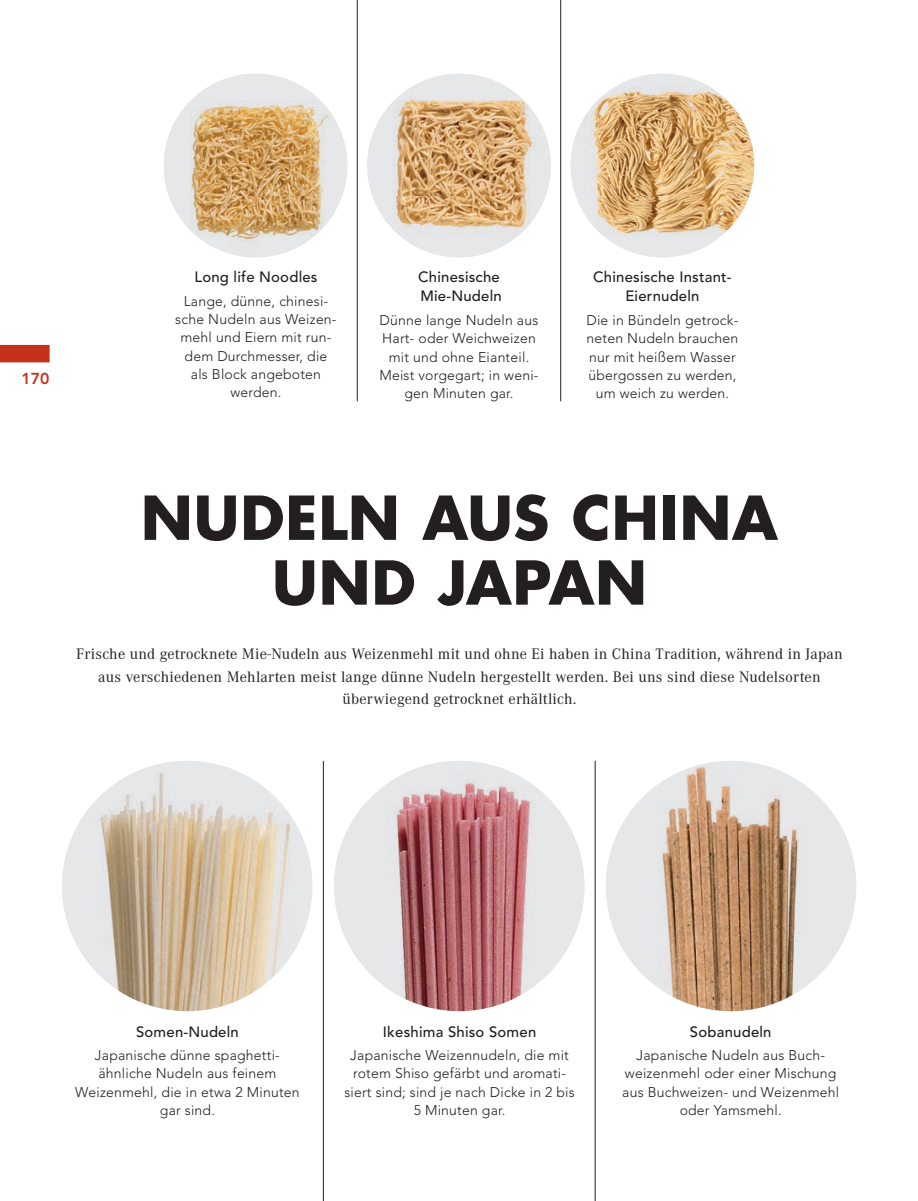
<style>
.page{position:relative;width:918px;height:1201px;background:#fff}
.page>*{position:absolute;margin:0;border:0;box-sizing:border-box;transform-origin:0 0}
.t1{font:700 58.8px/64.8px "Futura LT Pro";letter-spacing:.01em;color:#231f20;text-align:center}
.t2{font:15.75px/22.4px "Corporate A";letter-spacing:.015em;color:#231f20;text-align:center}
.t3{font:800 15.75px "Avenir LT Std";color:#c5321a}
.t4{font:500 14.88px/19.2px "Avenir LT Std";letter-spacing:.015em;color:#231f20;text-align:center}
.t5{font:300 14px/18.4px "Avenir LT Std";letter-spacing:.015em;color:#231f20;text-align:center}
</style>
<div class="page">
<hr style="left:323px;top:761px;width:1px;height:439px;background:#231f20">
<hr style="left:595px;top:761px;width:1px;height:439px;background:#231f20">
<hr style="left:357px;top:0;width:1px;height:401px;background:#231f20">
<hr style="left:560px;top:0;width:1px;height:401px;background:#231f20">
<div style="left:0;top:345px;width:50px;height:17px;background:#c5321a"></div>
<img style="left:606px;top:761px;width:250px;height:250px;border-radius:125px">
<img style="left:334px;top:761px;width:250px;height:250px;border-radius:125px">
<img style="left:62px;top:761px;width:250px;height:250px;border-radius:125px">
<svg style="left:570px;top:74px;width:184px;height:183px;background:#d8b27f"></svg>
<img style="left:570px;top:74px;width:92px;height:106px">
<img style="left:693px;top:166px;width:61px;height:86px">
<img style="left:576px;top:196px;width:117px;height:61px">
<svg style="left:367px;top:74px;width:184px;height:183px;background:#d6b690"></svg>
<img style="left:367px;top:74px;width:92px;height:106px">
<img style="left:489px;top:79px;width:61px;height:173px">
<img style="left:372px;top:196px;width:93px;height:61px">
<svg style="left:164px;top:74px;width:183px;height:183px;background:#d4b489"></svg>
<img style="left:169px;top:74px;width:173px;height:61px">
<img style="left:164px;top:136px;width:5px;height:37px">
<img style="left:169px;top:196px;width:157px;height:61px">
<p class="t3" style="left:22px;top:369px;width:29px">170</p>
<p class="t4" style="left:194px;top:268px;width:125px">Long life Noodles</p>
<p class="t5" style="left:175px;top:291px;width:163px">Lange, dünne, chinesi&shy;sche Nudeln aus Weizen&shy;mehl und Eiern mit run&shy;dem Durchmesser, die als Block angeboten werden.</p>
<p class="t4" style="left:418px;top:268px;width:85px;text-align:left">Chinesische<br>Mie-Nudeln</p>
<p class="t5" style="left:379px;top:311px;width:161px">Dünne lange Nudeln aus<br>Hart- oder Weichweizen mit und ohne Eianteil.<br>Meist vorgegart; in weni&shy;gen Minuten gar.</p>
<p class="t4" style="left:593px;top:268px;width:140px">Chinesische Instant-<br>Eiernudeln</p>
<p class="t5" style="left:586px;top:311px;width:153px">Die in Bündeln getrock&shy;neten Nudeln brauchen nur mit heißem Wasser übergossen zu werden, um weich zu werden.</p>
<p class="t1" style="left:141px;top:483px;width:638px">NUDELN AUS CHINA<br>UND JAPAN</p>
<p class="t2" style="left:76px;top:642px;width:768px">Frische und getrocknete Mie-Nudeln aus Weizenmehl mit und ohne Ei haben in China Tradition, während in Japan aus verschiedenen Mehlarten meist lange dünne Nudeln hergestellt werden. Bei uns sind diese Nudelsorten überwiegend getrocknet erhältlich.</p>
<p class="t4" style="left:136px;top:1022px;width:104px">Somen-Nudeln</p>
<p class="t5" style="left:75px;top:1045px;width:226px">Japanische dünne spaghetti&shy;ähnliche Nudeln aus feinem<br>Weizenmehl, die in etwa 2 Minuten gar sind.</p>
<p class="t4" style="left:383px;top:1022px;width:155px">Ikeshima Shiso Somen</p>
<p class="t5" style="left:344px;top:1045px;width:232px">Japanische Weizennudeln, die mit rotem Shiso gefärbt und aromati&shy;siert sind; sind je nach Dicke in 2 bis<br>5 Minuten gar.</p>
<p class="t4" style="left:690px;top:1022px;width:83px">Sobanudeln</p>
<p class="t5" style="left:622px;top:1045px;width:218px">Japanische Nudeln aus Buch&shy;weizenmehl oder einer Mischung aus Buchweizen- und Weizenmehl oder Yamsmehl.</p>
</div>
